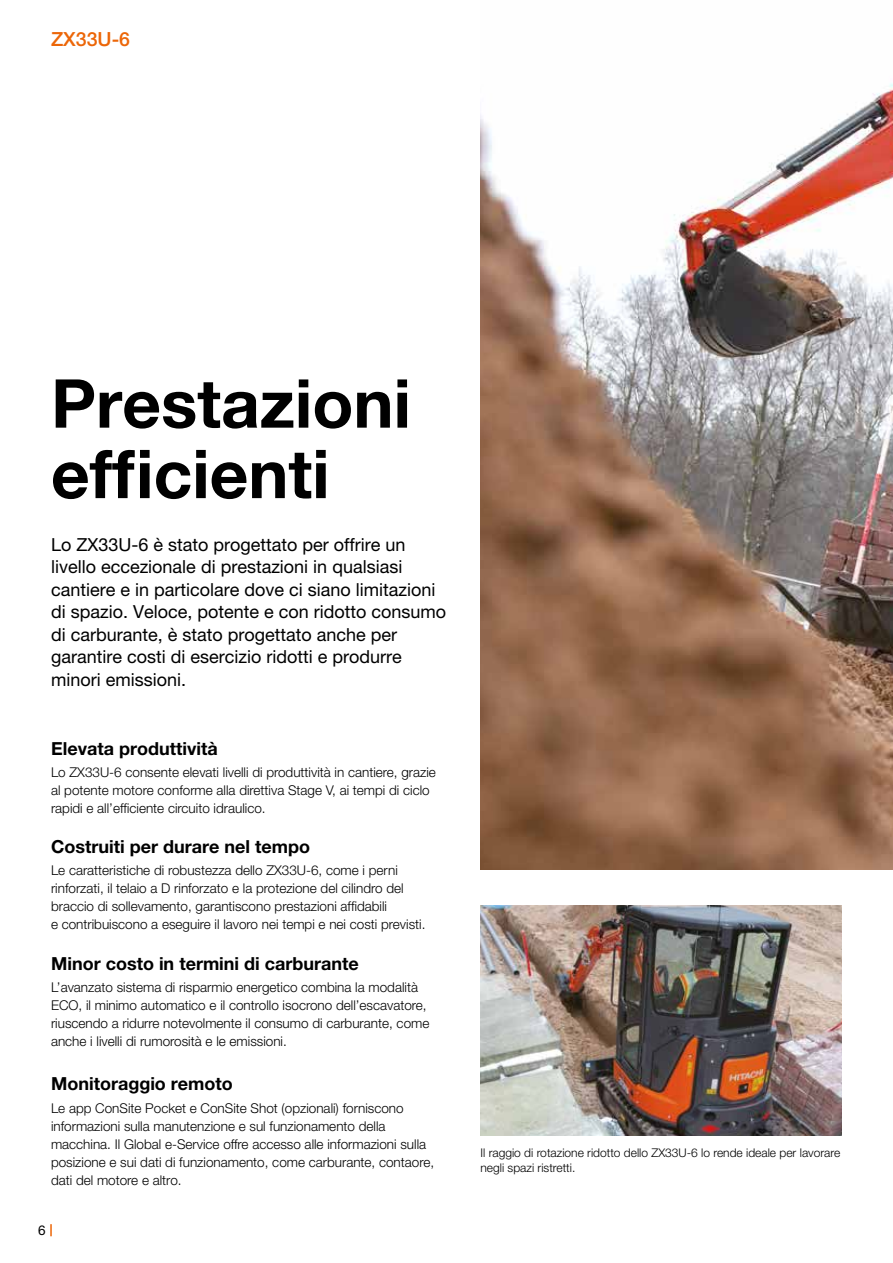
<style>
.page{position:relative;width:893px;height:1263px;background:#fff}
.page>*{position:absolute;margin:0;border:0;box-sizing:border-box;transform-origin:0 0}
.t1{font:700 67.5px/70.5px "Helvetica Neue LT Pro";color:#000}
.t2{font:500 19.5px "Helvetica Neue LT Pro";color:#ec6608}
.t3{font:18px/22.5px "Helvetica Neue LT Pro";color:#000}
.t4{font:700 18px "Helvetica Neue LT Pro";color:#000}
.t5{font:300 13.5px/18px "Helvetica Neue LT Pro";color:#000}
.t6{font:13.5px "Helvetica Neue LT Pro";color:#000}
.t7{font:300 12px/15px "Helvetica Neue LT Pro";color:#000}
</style>
<div class="page">
<svg style="left:50px;top:1224px;width:2px;height:12px"></svg>
<img style="left:480px;top:83px;width:413px;height:787px">
<img style="left:480px;top:906px;width:362px;height:229px">
<h2 class="t2" style="left:51px;top:27px;width:81px">ZX33U-6</h2>
<h1 class="t1" style="left:51px;top:367px;width:361px">Prestazioni efficienti</h1>
<p class="t3" style="left:51px;top:533px;width:397px">Lo ZX33U-6 è stato progettato per offrire un livello eccezionale di prestazioni in qualsiasi cantiere e in particolare dove ci siano limitazioni di spazio. Veloce, potente e con ridotto consumo di carburante, è stato progettato anche per garantire costi di esercizio ridotti e produrre minori emissioni.</p>
<h3 class="t4" style="left:51px;top:737px;width:168px">Elevata produttività</h3>
<p class="t5" style="left:51px;top:763px;width:386px">Lo ZX33U-6 consente elevati livelli di produttività in cantiere, grazie al potente motore conforme alla direttiva Stage V, ai tempi di ciclo rapidi e all’efficiente circuito idraulico.</p>
<h3 class="t4" style="left:51px;top:835px;width:260px">Costruiti per durare nel tempo</h3>
<p class="t5" style="left:51px;top:861px;width:376px">Le caratteristiche di robustezza dello ZX33U-6, come i perni rinforzati, il telaio a D rinforzato e la protezione del cilindro del braccio di sollevamento, garantiscono prestazioni affidabili<br>e contribuiscono a eseguire il lavoro nei tempi e nei costi previsti.</p>
<h3 class="t4" style="left:51px;top:952px;width:309px">Minor costo in termini di carburante</h3>
<p class="t5" style="left:51px;top:978px;width:380px">L’avanzato sistema di risparmio energetico combina la modalità ECO, il minimo automatico e il controllo isocrono dell’escavatore, riuscendo a ridurre notevolmente il consumo di carburante, come anche i livelli di rumorosità e le emissioni.</p>
<h3 class="t4" style="left:51px;top:1073px;width:183px">Monitoraggio remoto</h3>
<p class="t5" style="left:51px;top:1098px;width:385px">Le app ConSite Pocket e ConSite Shot (opzionali) forniscono informazioni sulla manutenzione e sul funzionamento della macchina. Il Global e-Service offre accesso alle informazioni sulla posizione e sui dati di funzionamento, come carburante, contaore, dati del motore e altro.</p>
<p class="t6" style="left:38px;top:1222px;width:9px">6</p>
<p class="t7" style="left:480px;top:1145px;width:361px">Il raggio di rotazione ridotto dello ZX33U-6 lo rende ideale per lavorare negli spazi ristretti.</p>
</div>
